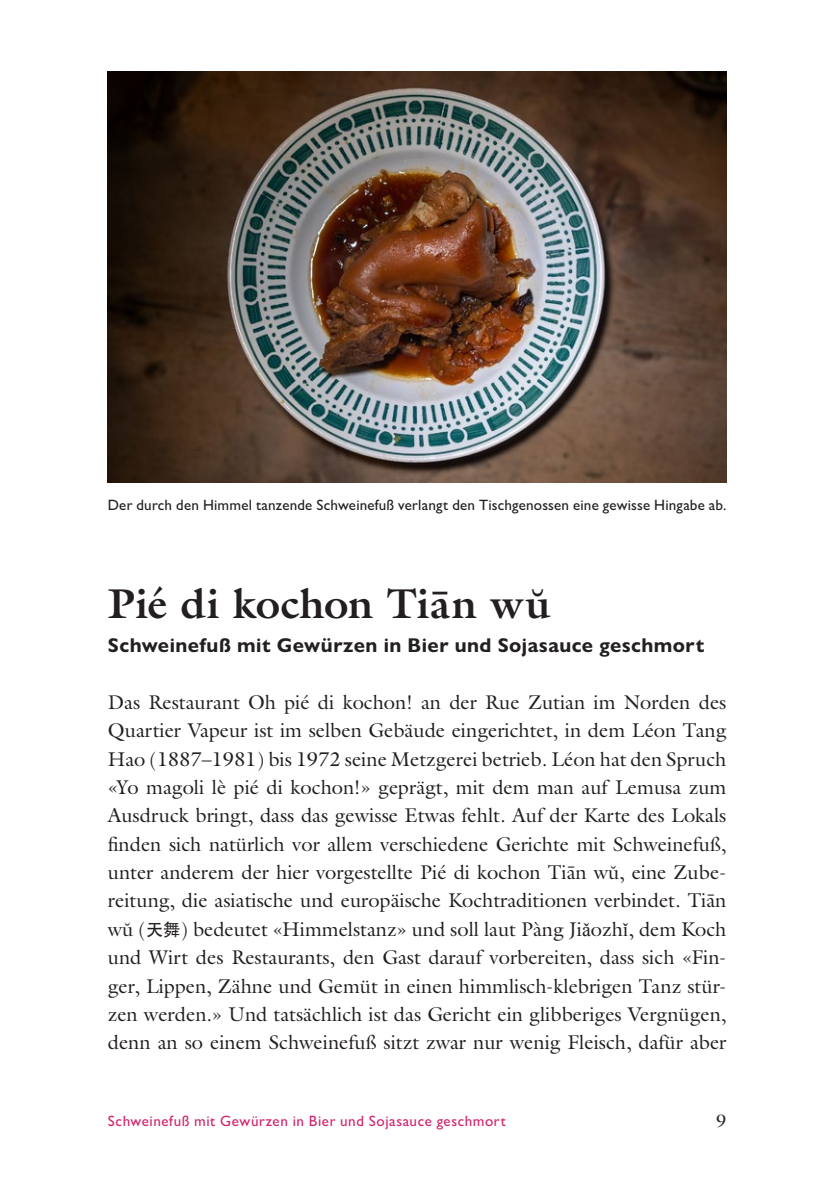
<style>
.page{position:relative;width:840px;height:1191px;background:#fff}
.page>*{position:absolute;margin:0;border:0;box-sizing:border-box;transform-origin:0 0}
.Titel{font:700 42px "Galliard Pro";color:#231f20}
.Lauftext_stumpf{font:20px/28.4px "Galliard Pro";color:#231f20;text-align:justify}
.Unterzeile{font:700 20px "Gill Sans Nova";letter-spacing:.02em;color:#231f20}
.t1{font:18px "Galliard Pro";color:#231f20}
.Bildlegende{font:500 15px "Gill Sans Nova";letter-spacing:.01em;color:#231f20}
.t2{font:500 15px "Gill Sans Nova";letter-spacing:.035em;color:#d1246d}
.s1{font-family:"Adobe Heiti Std";font-size:17.2px}
.s2{font-family:"Times New Roman";font-size:19.6px}
</style>
<div class="page">
<img style="left:108px;top:71px;width:618px;height:411px">
<p class="Bildlegende" style="left:108px;top:496px;width:619px">Der durch den Himmel tanzende Schweinefuß verlangt den Tischgenossen eine gewisse Hingabe ab.</p>
<p class="Titel" style="left:108px;top:576px;width:443px">Pié di kochon Tiān wŭ</p>
<p class="Unterzeile" style="left:108px;top:633px;width:597px">Schweinefuß mit Gewürzen in Bier und Sojasauce geschmort</p>
<p class="Lauftext_stumpf" style="left:108px;top:687px;width:619px">Das Restaurant Oh pié di kochon! an der Rue Zutian im Norden des Quartier Vapeur ist im selben Gebäude eingerichtet, in dem Léon Tang Hao (1887–1981) bis 1972 seine Metzgerei betrieb. Léon hat den Spruch «Yo magoli lè pié di kochon!» geprägt, mit dem man auf Lemusa zum Ausdruck bringt, dass das gewisse Etwas fehlt. Auf der Karte des Lokals finden sich natürlich vor allem verschiedene Gerichte mit Schweinefuß, unter anderem der hier vorgestellte Pié di kochon Tiān wŭ, eine Zube&shy;reitung, die asiatische und europäische Kochtraditionen verbindet. Tiān wŭ (<span class="s1">天舞</span>) bedeutet «Himmelstanz» und soll laut Pàng Ji<span class="s2">ǎ</span>ozh<span class="s2">ǐ</span>, dem Koch und Wirt des Restaurants, den Gast darauf vorbereiten, dass sich «Fin&shy;ger, Lippen, Zähne und Gemüt in einen himmlisch-klebrigen Tanz stür&shy;zen werden.» Und tatsächlich ist das Gericht ein glibberiges Vergnügen, denn an so einem Schweinefuß sitzt zwar nur wenig Fleisch, dafür aber</p>
<p class="t2" style="left:108px;top:1111px;width:399px">Schweinefuß mit Gewürzen in Bier und Sojasauce geschmort</p>
<p class="t1" style="left:716px;top:1108px;width:12px">9</p>
</div>
